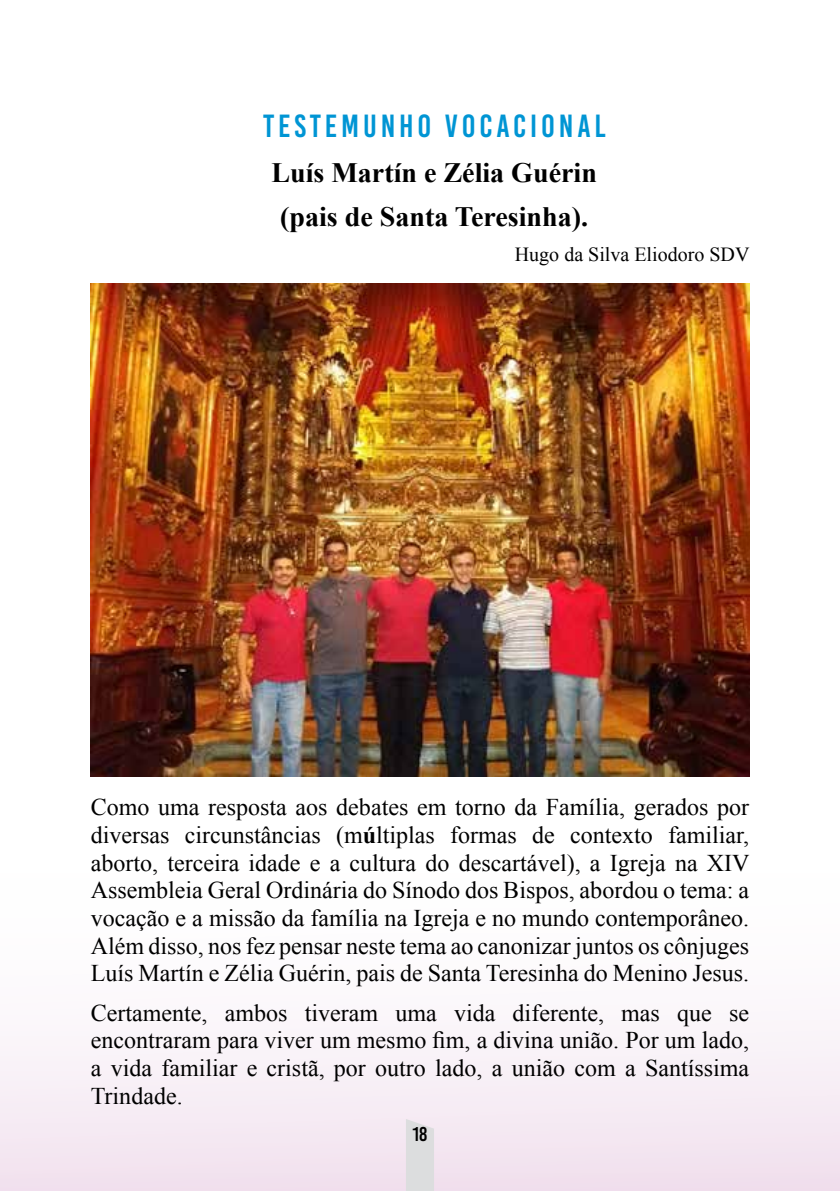
<style>
.page{position:relative;width:840px;height:1191px;background:#fff}
.page>*{position:absolute;margin:0;border:0;box-sizing:border-box;transform-origin:0 0}
.t1{font:32px "Bebas Kai";letter-spacing:.12em;color:#0095d4}
.t2{font:700 28px/44.2px "Times New Roman";color:#000;text-align:center}
.t3{font:24px/27.6px "Times New Roman";color:#000;text-align:justify}
.t4{font:20px "Times New Roman";color:#000}
.t5{font:20px "Bebas Kai";color:#000}
.s1{font-weight:700}
</style>
<div class="page">
<div style="left:0;top:871px;width:839px;height:320px;background:linear-gradient(to bottom,#fff,#f2e3ef)"></div>
<div style="left:406px;top:1119px;width:28px;height:72px;background:#dcddde"></div>
<img style="left:91px;top:283px;width:657px;height:494px">
<h1 class="t1" style="left:263px;top:109px;width:344px">TESTEMUNHO VOCACIONAL</h1>
<p class="t2" style="left:271px;top:149px;width:327px">Luís Martín e Zélia Guérin (pais de Santa Teresinha).</p>
<p class="t4" style="left:514px;top:240px;width:236px">Hugo da Silva Eliodoro SDV</p>
<p class="t3" style="left:91px;top:793px;width:660px">Como uma resposta aos debates em torno da Família, gerados por diversas circunstâncias (m<span class="s1">ú</span>ltiplas formas de contexto familiar, aborto, terceira idade e a cultura do descartável), a Igreja na XIV Assembleia Geral Ordinária do Sínodo dos Bispos, abordou o tema: a vocação e a missão da família na Igreja e no mundo contemporâneo.<br>Além disso, nos fez pensar neste tema ao canonizar juntos os cônjuges Luís Martín e Zélia Guérin, pais de Santa Teresinha do Menino Jesus.</p>
<p class="t3" style="left:91px;top:998px;width:659px">Certamente, ambos tiveram uma vida diferente, mas que se encontraram para viver um mesmo fim, a divina união. Por um lado, a vida familiar e cristã, por outro lado, a união com a Santíssima Trindade.</p>
<p class="t5" style="left:412px;top:1123px;width:16px">18</p>
</div>
